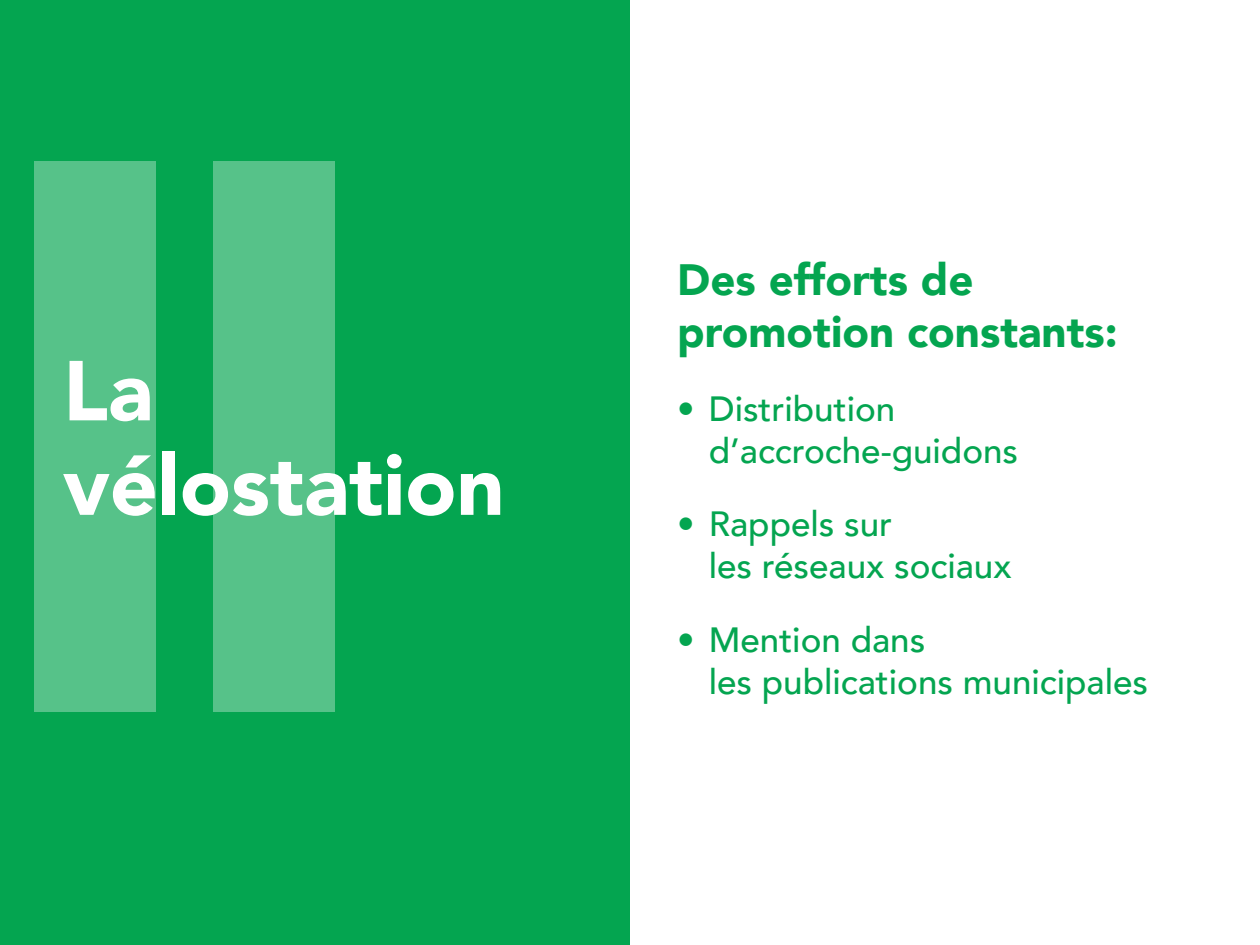
<style>
.page{position:relative;width:1260px;height:945px;background:#fff}
.page>*{position:absolute;margin:0;border:0;box-sizing:border-box;transform-origin:0 0}
.t1{font:900 84px/94.5px "Avenir";color:#fff}
.t2{font:900 43.75px/52.5px "Avenir";color:#04a550}
.t3{font:500 35px/42px "Avenir";color:#04a550}
</style>
<div class="page">
<div style="left:0;top:0;width:630px;height:945px;background:#04a550"></div>
<div style="left:34px;top:161px;width:121px;height:550px;background:#56c289"></div>
<div style="left:213px;top:161px;width:121px;height:550px;background:#56c289"></div>
<h1 class="t1" style="left:63px;top:342px;width:443px">La vélostation</h1>
<p class="t2" style="left:677px;top:252px;width:442px">Des efforts de promotion constants:</p>
<p class="t3" style="left:709px;top:386px;width:311px;text-indent:-32px">• Distribution d’accroche-guidons</p>
<p class="t3" style="left:709px;top:501px;width:304px;text-indent:-32px">• Rappels sur<br>les réseaux sociaux</p>
<p class="t3" style="left:709px;top:617px;width:441px;text-indent:-32px">• Mention dans<br>les publications municipales</p>
</div>
